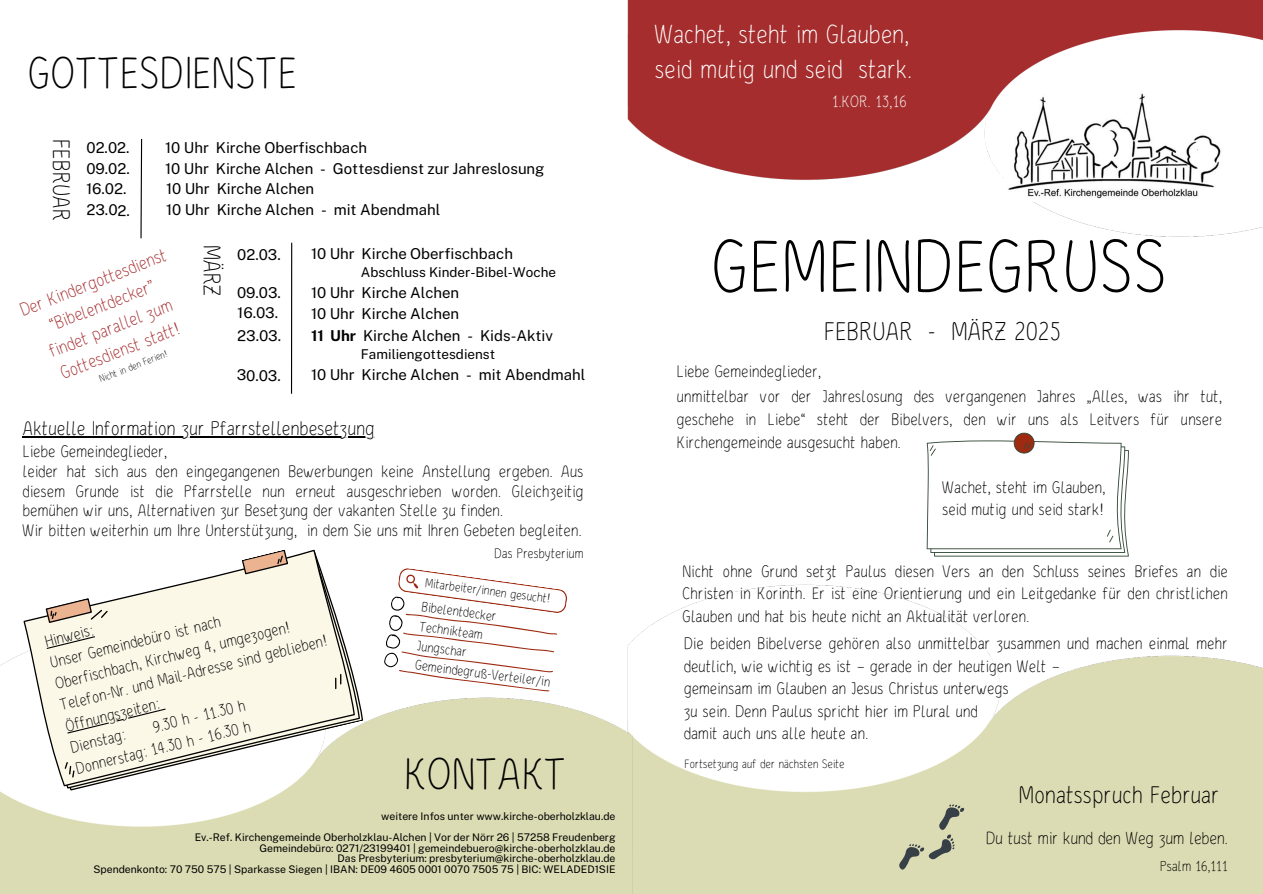
<style>
.page{position:relative;width:1263px;height:894px;background:#fff}
.page>*{position:absolute;margin:0;border:0;box-sizing:border-box;transform-origin:0 0}
.t1{font:72.75px "Xarrovv";color:#000}
.t2{font:43.65px "Xarrovv";color:#000}
.t3{font:25.65px/35px "Xarrovv";color:#fff}
.t4{font:25.5px "Xarrovv";color:#000}
.t5{font:24px "Xarrovv";color:#000}
.t6{font:23.7px "Xarrovv";color:#000}
.t7{font:19.5px "Xarrovv";color:#000}
.t8{font:17.85px/24.5px "Xarrovv";color:#a72e30;text-align:center}
.t9{font:17.25px "Xarrovv";letter-spacing:-.01em;color:#000}
.t10{font:16.5px/22.5px "Xarrovv";color:#000;text-align:justify}
.t11{font:16.05px "Xarrovv";color:#fff}
.t12{font:15.9px "Xarrovv";color:#000}
.t13{font:15px "Public Sans";color:#000}
.t14{font:14.25px "Xarrovv";letter-spacing:-.01em;color:#000}
.t15{font:13.5px "Xarrovv";color:#000}
.t16{font:13.5px "Public Sans";color:#000}
.t17{font:12.6px "Xarrovv";color:#000}
.t18{font:12px "Xarrovv";color:#000}
.t19{font:10.5px "Public Sans";color:#000}
.t20{font:9.6px "Xarrovv";color:#000}
.s1{font-weight:700}
</style>
<div class="page">
<img style="left:627px;top:0;width:636px;height:237px">
<img style="left:637px;top:584px;width:626px;height:309px">
<img style="left:0;top:636px;width:637px;height:257px">
<img style="left:1005px;top:91px;width:220px;height:110px">
<svg style="left:140px;top:138px;width:3px;height:101px"></svg>
<svg style="left:927px;top:432px;width:202px;height:124px"></svg>
<hr style="left:291px;top:243px;width:1px;height:150px;background:#000">
<svg style="left:896px;top:804px;width:68px;height:66px"></svg>
<svg style="left:383px;top:568px;width:185px;height:124px"></svg>
<hr style="left:23px;top:435px;width:352px;height:2px;background:#000">
<svg style="left:16px;top:636px;width:348px;height:156px"></svg>
<svg style="left:16px;top:549px;width:343px;height:239px"></svg>
<svg style="left:335px;top:674px;width:6px;height:14px"></svg>
<svg style="left:45px;top:597px;width:65px;height:26px"></svg>
<svg style="left:241px;top:549px;width:48px;height:26px"></svg>
<svg style="left:62px;top:760px;width:15px;height:18px"></svg>
<svg style="left:47px;top:636px;width:48px;height:12px"></svg>
<svg style="left:67px;top:708px;width:99px;height:25px"></svg>
<p class="t2" style="left:28px;top:40px;width:271px">GOTTESDIENSTE</p>
<p class="t6" style="left:79px;top:139px;width:84px;rotate:90deg">FEBRUAR</p>
<p class="t13" style="left:87px;top:139px;width:44px">02.02.</p>
<p class="t13" style="left:165px;top:139px;width:203px">10 Uhr Kirche Oberfischbach</p>
<p class="t13" style="left:86px;top:159px;width:45px">09.02.</p>
<h5 class="t13" style="left:165px;top:159px;width:162px">10 Uhr Kirche Alchen -</h5>
<p class="t13" style="left:333px;top:159px;width:213px">Gottesdienst zur Jahreslosung</p>
<p class="t13" style="left:86px;top:179px;width:42px;rotate:1deg">16.02.</p>
<p class="t13" style="left:87px;top:201px;width:45px;rotate:1deg">23.02.</p>
<p class="t13" style="left:166px;top:201px;width:162px">10 Uhr Kirche Alchen -</p>
<p class="t13" style="left:334px;top:201px;width:108px">mit Abendmahl</p>
<p class="t13" style="left:166px;top:180px;width:150px">10 Uhr Kirche Alchen</p>
<p class="t8" style="left:16px;top:298px;width:157px;rotate:-21deg">Der Kindergottesdienst “Bibelentdecker” findet parallel zum<br>Gottesdienst statt!</p>
<p class="t20" style="left:97px;top:372px;width:73px;rotate:-21deg">Nicht in den Ferien!</p>
<p class="t6" style="left:229px;top:245px;width:53px;rotate:90deg">MÄRZ</p>
<p class="t13" style="left:237px;top:246px;width:45px">02.03.</p>
<p class="t13" style="left:311px;top:245px;width:203px">10 Uhr Kirche Oberfischbach</p>
<p class="t16" style="left:361px;top:264px;width:197px">Abschluss Kinder-Bibel-Woche</p>
<p class="t13" style="left:238px;top:303px;width:42px;rotate:1deg">16.03.</p>
<p class="t13" style="left:238px;top:326px;width:45px;rotate:1deg">23.03.</p>
<p class="t13" style="left:311px;top:284px;width:150px">10 Uhr Kirche Alchen</p>
<h3 class="t13" style="left:311px;top:326px;width:244px"><span class="s1">11 Uhr</span> Kirche Alchen - Kids-Aktiv</h3>
<p class="t16" style="left:361px;top:345px;width:136px">Familiengottesdienst</p>
<p class="t13" style="left:237px;top:284px;width:45px">09.03.</p>
<p class="t13" style="left:311px;top:304px;width:150px">10 Uhr Kirche Alchen</p>
<p class="t13" style="left:237px;top:366px;width:46px;rotate:1deg">30.03.</p>
<p class="t13" style="left:311px;top:366px;width:276px">10 Uhr Kirche Alchen - mit Abendmahl</p>
<p class="t7" style="left:23px;top:413px;width:353px">Aktuelle Information zur Pfarrstellenbesetzung</p>
<p class="t10" style="left:23px;top:439px;width:146px">Liebe Gemeindeglieder,</p>
<p class="t10" style="left:23px;top:460px;width:562px;line-height:19.8px">leider hat sich aus den eingegangenen Bewerbungen keine Anstellung ergeben. Aus diesem Grunde ist die Pfarrstelle nun erneut ausgeschrieben worden. Gleichzeitig bemühen wir uns, Alternativen zur Besetzung der vakanten Stelle zu finden.</p>
<p class="t10" style="left:23px;top:518px;width:560px">Wir bitten weiterhin um Ihre Unterstützung, in dem Sie uns mit Ihren Gebeten begleiten.</p>
<p class="t12" style="left:48px;top:651px;width:177px;rotate:-14deg">Unser Gemeindebüro ist nach</p>
<p class="t12" style="left:53px;top:672px;width:242px;rotate:-14deg">Oberfischbach, Kirchweg 4, umgezogen!</p>
<p class="t12" style="left:42px;top:630px;width:51px;rotate:-14deg">Hinweis:</p>
<p class="t12" style="left:58px;top:694px;width:275px;rotate:-14deg">Telefon-Nr. und Mail-Adresse sind geblieben!</p>
<p class="t12" style="left:150px;top:715px;width:96px;rotate:-14deg">9.30 h - 11.30 h</p>
<p class="t12" style="left:63px;top:714px;width:98px;rotate:-14deg">Öffnungszeiten:</p>
<p class="t12" style="left:68px;top:735px;width:57px;rotate:-14deg">Dienstag:</p>
<h4 class="t12" style="left:73px;top:757px;width:181px;rotate:-14deg">Donnerstag: 14.30 h - 16.30 h</h4>
<p class="t15" style="left:495px;top:543px;width:91px">Das Presbyterium</p>
<p class="t17" style="left:426px;top:573px;width:127px;rotate:7deg">Mitarbeiter/innen gesucht!</p>
<p class="t15" style="left:423px;top:596px;width:77px;rotate:8deg">Bibelentdecker</p>
<p class="t15" style="left:421px;top:615px;width:65px;rotate:8deg">Technikteam</p>
<p class="t15" style="left:419px;top:635px;width:51px;rotate:7deg">Jungschar</p>
<p class="t15" style="left:417px;top:654px;width:138px;rotate:7deg">Gemeindegruß-Verteiler/in</p>
<p class="t2" style="left:404px;top:740px;width:164px">KONTAKT</p>
<p class="t19" style="left:381px;top:810px;width:236px">weitere Infos unter www.kirche-oberholzklau.de</p>
<p class="t19" style="left:195px;top:831px;width:422px">Ev.-Ref. Kirchengemeinde Oberholzklau-Alchen | Vor der Nörr 26 | 57258 Freudenberg</p>
<p class="t19" style="left:259px;top:841px;width:357px">Gemeindebüro: 0271/23199401 | gemeindebuero@kirche-oberholzklau.de</p>
<p class="t19" style="left:337px;top:852px;width:279px">Das Presbyterium: presbyterium@kirche-oberholzklau.de</p>
<p class="t19" style="left:93px;top:862px;width:524px">Spendenkonto: 70 750 575 | Sparkasse Siegen | IBAN: DE09 4605 0001 0070 7505 75 | BIC: WELADED1SIE</p>
<p class="t3" style="left:655px;top:16px;width:259px">Wachet, steht im Glauben, seid mutig und seid stark.</p>
<p class="t11" style="left:832px;top:90px;width:76px">1.KOR. 13,16</p>
<p class="t1" style="left:712px;top:212px;width:458px">GEMEINDEGRUSS</p>
<h5 class="t4" style="left:824px;top:312px;width:238px">FEBRUAR - MÄRZ 2025</h5>
<h3 class="t10" style="left:677px;top:359px;width:146px">Liebe Gemeindeglieder,</h3>
<p class="t10" style="left:677px;top:384px;width:547px;line-height:23px">unmittelbar vor der Jahreslosung des vergangenen Jahres „Alles, was ihr tut, geschehe in Liebe“ steht der Bibelvers, den wir uns als Leitvers für unsere Kirchengemeinde ausgesucht haben.</p>
<h4 class="t10" style="left:942px;top:475px;width:165px">Wachet, steht im Glauben,</h4>
<h6 class="t10" style="left:942px;top:498px;width:162px">seid mutig und seid stark!</h6>
<p class="t10" style="left:683px;top:559px;width:547px">Nicht ohne Grund setzt Paulus diesen Vers an den Schluss seines Briefes an die Christen in Korinth. Er ist eine Orientierung und ein Leitgedanke für den christlichen Glauben und hat bis heute nicht an Aktualität verloren.</p>
<p class="t10" style="left:684px;top:631px;width:545px">Die beiden Bibelverse gehören also unmittelbar zusammen und machen einmal mehr deutlich, wie wichtig es ist – gerade in der heutigen Welt –</p>
<p class="t10" style="left:684px;top:676px;width:326px">gemeinsam im Glauben an Jesus Christus unterwegs</p>
<p class="t10" style="left:684px;top:699px;width:295px">zu sein. Denn Paulus spricht hier im Plural und</p>
<p class="t10" style="left:684px;top:721px;width:186px">damit auch uns alle heute an.</p>
<p class="t18" style="left:685px;top:755px;width:162px">Fortsetzung auf der nächsten Seite</p>
<p class="t5" style="left:1019px;top:777px;width:202px">Monatsspruch Februar</p>
<h1 class="t9" style="left:986px;top:825px;width:243px">Du tust mir kund den Weg zum leben.</h1>
<h3 class="t14" style="left:1160px;top:855px;width:69px">Psalm 16,111</h3>
</div>
